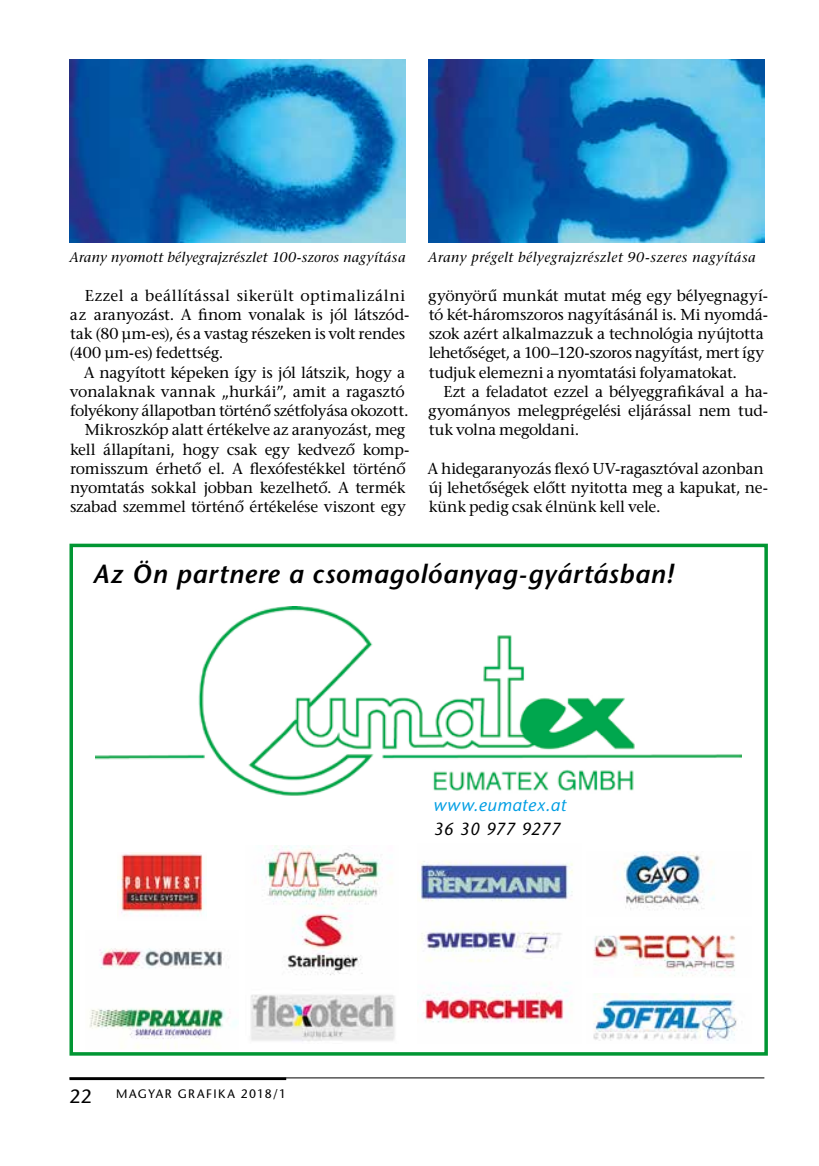
<style>
.page{position:relative;width:819px;height:1166px;background:#fff}
.page>*{position:absolute;margin:0;border:0;box-sizing:border-box;transform-origin:0 0}
.t1{font:italic 600 26.25px "ITC Stone Sans";letter-spacing:.025em;color:#000}
.t2{font:19.25px "ITC Stone Sans";color:#000}
.t3{font:italic 17.5px "ITC Stone Sans";letter-spacing:.03em;color:#009ee3}
.t4{font:italic 17.5px "ITC Stone Sans";letter-spacing:-.005em;color:#000}
.t5{font:15.75px/19.2px "ITC Stone Serif";letter-spacing:-.015em;color:#000}
.t6{font:italic 14px "ITC Stone Serif";letter-spacing:.025em;color:#000}
.t7{font:12.25px "ITC Stone Sans";letter-spacing:.12em;color:#000}
</style>
<div class="page">
<hr style="left:69px;top:1077px;width:695px;height:1px;background:#000">
<hr style="left:69px;top:1077px;width:217px;height:3px;background:#000">
<img style="left:69px;top:60px;width:337px;height:183px">
<img style="left:428px;top:60px;width:336px;height:183px">
<img style="left:96px;top:606px;width:645px;height:190px">
<div style="left:69px;top:544px;width:698px;height:511px;border:4px solid #019633"></div>
<img style="left:89px;top:948px;width:148px;height:100px">
<img style="left:117px;top:853px;width:89px;height:64px">
<img style="left:251px;top:845px;width:144px;height:196px">
<img style="left:419px;top:861px;width:154px;height:162px">
<img style="left:621px;top:852px;width:94px;height:58px">
<img style="left:593px;top:935px;width:143px;height:41px">
<img style="left:593px;top:993px;width:144px;height:48px">
<p class="t6" style="left:69px;top:250px;width:337px">Arany nyomott bélyegrajzrészlet 100-szoros nagyítása</p>
<p class="t6" style="left:428px;top:250px;width:329px">Arany prégelt bélyegrajzrészlet 90-szeres nagyítása</p>
<p class="t5" style="left:428px;top:288px;width:341px">gyönyörű munkát mutat még egy bélyegnagyí&shy;tó két-háromszoros nagyításánál is. Mi nyomdá&shy;szok azért alkalmazzuk a technológia nyújtotta lehetőséget, a 100–120-szoros nagyítást, mert így tudjuk elemezni a nyomtatási folyamatokat.</p>
<p class="t5" style="left:428px;top:384px;width:341px;text-align:justify;text-indent:15px">Ezt a feladatot ezzel a bélyeggrafikával a ha&shy;gyományos melegprégelési eljárással nem tud&shy;tuk volna megoldani.</p>
<p class="t5" style="left:427px;top:461px;width:342px">A hidegaranyozás flexó UV-ragasztóval azonban új lehetőségek előtt nyitotta meg a kapukat, ne&shy;künk pedig csak élnünk kell vele.</p>
<p class="t5" style="left:69px;top:288px;width:341px;text-indent:15px">Ezzel a beállítással sikerült optimalizálni az aranyozást. A finom vonalak is jól látszód&shy;tak (80 μm-es), és a vastag részeken is volt rendes (400 μm-es) fedettség.</p>
<p class="t5" style="left:70px;top:365px;width:341px;text-align:right">A nagyított képeken így is jól látszik, hogy a vonalaknak vannak „hurkái”, amit a ragasztó folyékony állapotban történő szétfolyása okozott.<br>Mikroszkóp alatt értékelve az aranyozást, meg kell állapítani, hogy csak egy kedvező komp&shy;romisszum érhető el. A flexófestékkel történő nyomtatás sokkal jobban kezelhető. A termék szabad szemmel történő értékelése viszont egy</p>
<h1 class="t1" style="left:93px;top:560px;width:582px">Az Ön partnere a csomagolóanyag-gyártásban!</h1>
<p class="t2" style="left:69px;top:1085px;width:24px">22</p>
<p class="t7" style="left:116px;top:1087px;width:171px">MAGYAR GRAFIKA 2018/1</p>
<p class="t3" style="left:433px;top:795px;width:134px">www.eumatex.at</p>
<p class="t4" style="left:433px;top:820px;width:128px">36 30 977 9277</p>
</div>
